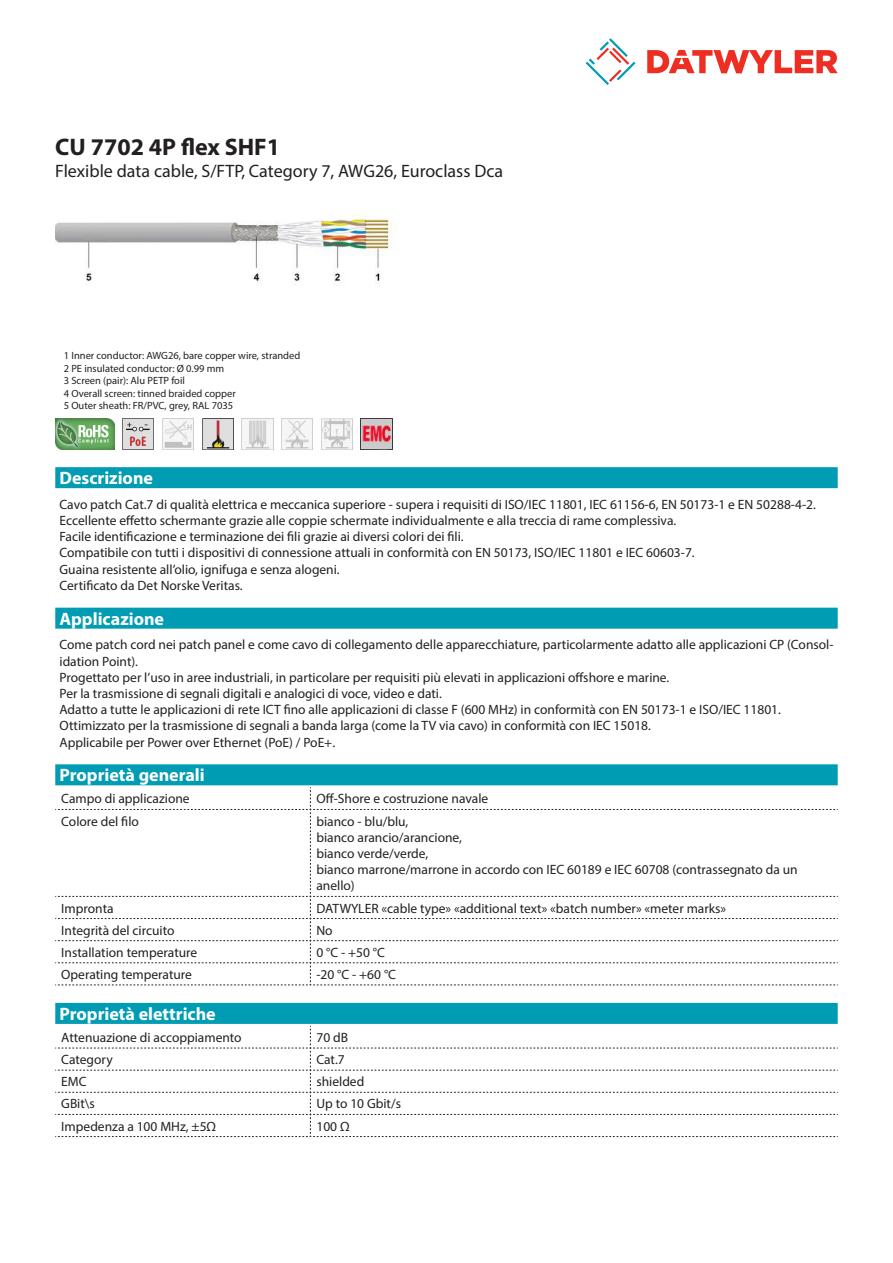
<style>
.page{position:relative;width:893px;height:1263px;background:#fff}
.page>*{position:absolute;margin:0;border:0;box-sizing:border-box;transform-origin:0 0}
.Product_Head{font:700 24px "Myriad Pro";color:#231f20}
.Standard_Head_Proper{font:700 18px "Myriad Pro";color:#fff}
.SubHead{font:18px "Myriad Pro";color:#231f20}
.Standard_text{font:13.5px/16.2px "Myriad Pro";color:#231f20}
.myriad_light_propert{font:13.5px/16.2px "Myriad Pro";color:#231f20}
.imagetext{font:10.5px/12.6px "Myriad Pro";color:#231f20}
</style>
<div class="page">
<svg style="left:586px;top:38px;width:49px;height:47px"></svg>
<svg style="left:647px;top:50px;width:191px;height:23px"></svg>
<img style="left:55px;top:215px;width:343px;height:68px">
<div style="left:55px;top:467px;width:783px;height:21px;background:#009cb3"></div>
<img style="left:361px;top:418px;width:32px;height:31px">
<img style="left:321px;top:418px;width:31px;height:31px">
<img style="left:282px;top:418px;width:31px;height:31px">
<img style="left:242px;top:418px;width:31px;height:31px">
<img style="left:202px;top:418px;width:31px;height:31px">
<img style="left:162px;top:418px;width:32px;height:31px">
<img style="left:122px;top:418px;width:32px;height:31px">
<img style="left:55px;top:418px;width:59px;height:31px">
<div style="left:55px;top:608px;width:783px;height:21px;background:#009cb3"></div>
<div style="left:55px;top:764px;width:783px;height:21px;background:#009cb3"></div>
<svg style="left:55px;top:787px;width:783px;height:199px"></svg>
<div style="left:55px;top:1003px;width:783px;height:21px;background:#009cb3"></div>
<svg style="left:55px;top:1026px;width:783px;height:111px"></svg>
<p class="Product_Head" style="left:55px;top:131px;width:226px">CU 7702 4P flex SHF1</p>
<p class="SubHead" style="left:55px;top:160px;width:449px">Flexible data cable, S/FTP, Category 7, AWG26, Euroclass Dca</p>
<p class="imagetext" style="left:64px;top:349px;width:238px">1 Inner conductor: AWG26, bare copper wire, stranded 2 PE insulated conductor: Ø 0.99 mm<br>3 Screen (pair): Alu PETP foil<br>4 Overall screen: tinned braided copper<br>5 Outer sheath: FR/PVC, grey, RAL 7035</p>
<p class="Standard_Head_Proper" style="left:60px;top:466px;width:95px">Descrizione</p>
<p class="Standard_text" style="left:60px;top:496px;width:758px">Cavo patch Cat.7 di qualità elettrica e meccanica superiore - supera i requisiti di ISO/IEC 11801, IEC 61156-6, EN 50173-1 e EN 50288-4-2.<br>Eccellente effetto schermante grazie alle coppie schermate individualmente e alla treccia di rame complessiva.<br>Facile identificazione e terminazione dei fili grazie ai diversi colori dei fili.<br>Compatibile con tutti i dispositivi di connessione attuali in conformità con EN 50173, ISO/IEC 11801 e IEC 60603-7.<br>Guaina resistente all’olio, ignifuga e senza alogeni.<br>Certificato da Det Norske Veritas.</p>
<p class="Standard_Head_Proper" style="left:60px;top:607px;width:106px">Applicazione</p>
<p class="Standard_text" style="left:60px;top:636px;width:775px">Come patch cord nei patch panel e come cavo di collegamento delle apparecchiature, particolarmente adatto alle applicazioni CP (Consol&shy;idation Point).<br>Progettato per l’uso in aree industriali, in particolare per requisiti più elevati in applicazioni offshore e marine.<br>Per la trasmissione di segnali digitali e analogici di voce, video e dati.<br>Adatto a tutte le applicazioni di rete ICT fino alle applicazioni di classe F (600 MHz) in conformità con EN 50173-1 e ISO/IEC 11801.<br>Ottimizzato per la trasmissione di segnali a banda larga (come la TV via cavo) in conformità con IEC 15018.<br>Applicabile per Power over Ethernet (PoE) / PoE+.</p>
<p class="Standard_Head_Proper" style="left:60px;top:763px;width:147px">Proprietà generali</p>
<p class="myriad_light_propert" style="left:61px;top:791px;width:130px">Campo di applicazione</p>
<p class="myriad_light_propert" style="left:316px;top:791px;width:173px">Off-Shore e costruzione navale</p>
<p class="myriad_light_propert" style="left:61px;top:813px;width:79px">Colore del filo</p>
<p class="myriad_light_propert" style="left:316px;top:813px;width:94px">bianco - blu/blu,</p>
<p class="myriad_light_propert" style="left:316px;top:829px;width:147px">bianco arancio/arancione,</p>
<p class="myriad_light_propert" style="left:316px;top:845px;width:113px">bianco verde/verde,</p>
<p class="myriad_light_propert" style="left:316px;top:861px;width:483px">bianco marrone/marrone in accordo con IEC 60189 e IEC 60708 (contrassegnato da un anello)</p>
<p class="myriad_light_propert" style="left:61px;top:900px;width:54px">Impronta</p>
<p class="myriad_light_propert" style="left:316px;top:900px;width:411px">DATWYLER «cable type» «additional text» «batch number» «meter marks»</p>
<p class="myriad_light_propert" style="left:61px;top:922px;width:115px">Integrità del circuito</p>
<p class="myriad_light_propert" style="left:316px;top:922px;width:18px">No</p>
<p class="myriad_light_propert" style="left:61px;top:944px;width:137px">Installation temperature</p>
<p class="myriad_light_propert" style="left:316px;top:944px;width:70px">0 °C - +50 °C</p>
<p class="myriad_light_propert" style="left:61px;top:966px;width:132px">Operating temperature</p>
<p class="myriad_light_propert" style="left:316px;top:966px;width:81px">-20 °C - +60 °C</p>
<p class="Standard_Head_Proper" style="left:60px;top:1002px;width:158px">Proprietà elettriche</p>
<p class="myriad_light_propert" style="left:61px;top:1029px;width:182px">Attenuazione di accoppiamento</p>
<p class="myriad_light_propert" style="left:316px;top:1029px;width:33px">70 dB</p>
<p class="myriad_light_propert" style="left:61px;top:1051px;width:53px">Category</p>
<p class="myriad_light_propert" style="left:316px;top:1051px;width:30px">Cat.7</p>
<p class="myriad_light_propert" style="left:61px;top:1073px;width:27px">EMC</p>
<p class="myriad_light_propert" style="left:316px;top:1073px;width:49px">shielded</p>
<p class="myriad_light_propert" style="left:61px;top:1095px;width:35px">GBit\s</p>
<p class="myriad_light_propert" style="left:316px;top:1095px;width:86px">Up to 10 Gbit/s</p>
<p class="myriad_light_propert" style="left:61px;top:1118px;width:156px">Impedenza a 100 MHz, ±5Ω</p>
<p class="myriad_light_propert" style="left:316px;top:1118px;width:35px">100 Ω</p>
</div>
